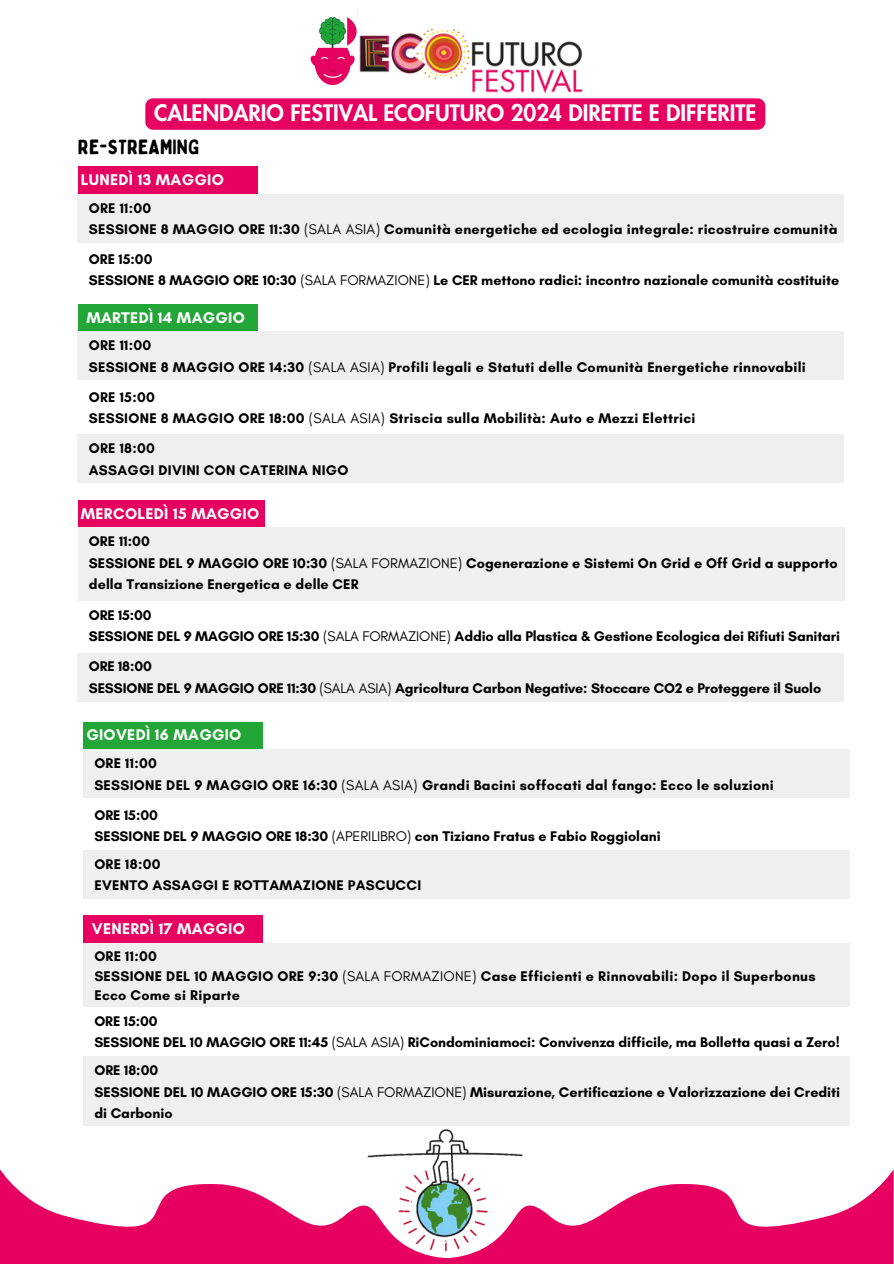
<style>
.page{position:relative;width:894px;height:1264px;background:#fff}
.page>*{position:absolute;margin:0;border:0;box-sizing:border-box;transform-origin:0 0}
.t1{font:800 22.2px "Futura LT Pro";color:#fff}
.t2{font:20.55px "Bobby Jones Soft";color:#000}
.t3{font:700 15.75px "Glacial Indifference";letter-spacing:.02em;color:#fff}
.t4{font:700 14.25px/21.3px "Glacial Indifference";letter-spacing:.005em;color:#000}
.s1{font-weight:400}
</style>
<div class="page">
<svg style="left:0;top:1169px;width:364px;height:94px;fill:#e60060"></svg>
<svg style="left:364px;top:1170px;width:529px;height:93px;fill:#e60060"></svg>
<div style="left:145px;top:98px;width:620px;height:32px;background:#e60060"></div>
<img style="left:357px;top:8px;width:243px;height:97px">
<img style="left:311px;top:17px;width:46px;height:68px">
<div style="left:78px;top:166px;width:179px;height:28px;background:#e60060"></div>
<div style="left:78px;top:194px;width:765px;height:48px;background:#efefef"></div>
<div style="left:78px;top:304px;width:179px;height:27px;background:#22a638"></div>
<div style="left:78px;top:500px;width:186px;height:27px;background:#e60060"></div>
<div style="left:78px;top:331px;width:765px;height:49px;background:#efefef"></div>
<div style="left:78px;top:434px;width:765px;height:49px;background:#efefef"></div>
<div style="left:78px;top:527px;width:765px;height:74px;background:#efefef"></div>
<div style="left:78px;top:652px;width:765px;height:49px;background:#efefef"></div>
<div style="left:83px;top:722px;width:179px;height:27px;background:#22a638"></div>
<div style="left:83px;top:749px;width:766px;height:49px;background:#efefef"></div>
<div style="left:83px;top:915px;width:179px;height:27px;background:#e60060"></div>
<div style="left:83px;top:942px;width:766px;height:64px;background:#efefef"></div>
<div style="left:83px;top:1056px;width:766px;height:70px;background:#efefef"></div>
<img style="left:365px;top:1129px;width:163px;height:134px">
<div style="left:83px;top:849px;width:766px;height:49px;background:#efefef"></div>
<p class="t1" style="left:154px;top:103px;width:603px">CALENDARIO FESTIVAL ECOFUTURO 2024 DIRETTE E DIFFERITE</p>
<h2 class="t2" style="left:78px;top:134px;width:123px">RE-STREAMING</h2>
<p class="t3" style="left:81px;top:170px;width:144px">LUNEDÌ 13 MAGGIO</p>
<h3 class="t4" style="left:89px;top:197px;width:64px">ORE 11:00</h3>
<p class="t4" style="left:89px;top:218px;width:749px">SESSIONE 8 MAGGIO ORE 11:30 <span class="s1">(SALA ASIA)</span> Comunità energetiche ed ecologia integrale: ricostruire comunità</p>
<h3 class="t4" style="left:89px;top:248px;width:65px">ORE 15:00</h3>
<p class="t4" style="left:89px;top:270px;width:751px">SESSIONE 8 MAGGIO ORE 10:30 <span class="s1">(SALA FORMAZIONE)</span> Le CER mettono radici: incontro nazionale comunità costituite</p>
<p class="t3" style="left:86px;top:308px;width:160px">MARTEDÌ 14 MAGGIO</p>
<p class="t4" style="left:89px;top:334px;width:64px">ORE 11:00</p>
<p class="t4" style="left:89px;top:356px;width:718px">SESSIONE 8 MAGGIO ORE 14:30 <span class="s1">(SALA ASIA)</span> Profili legali e Statuti delle Comunità Energetiche rinnovabili</p>
<p class="t4" style="left:89px;top:386px;width:67px">ORE 15:00</p>
<h3 class="t4" style="left:89px;top:407px;width:608px">SESSIONE 8 MAGGIO ORE 18:00 <span class="s1">(SALA ASIA)</span> Striscia sulla Mobilità: Auto e Mezzi Elettrici</h3>
<h3 class="t4" style="left:89px;top:437px;width:261px">ORE 18:00<br>ASSAGGI DIVINI CON CATERINA NIGO</h3>
<p class="t3" style="left:81px;top:503px;width:180px">MERCOLEDÌ 15 MAGGIO</p>
<p class="t4" style="left:89px;top:530px;width:62px">ORE 11:00</p>
<p class="t4" style="left:89px;top:552px;width:750px">SESSIONE DEL 9 MAGGIO ORE 10:30 <span class="s1">(SALA FORMAZIONE)</span> Cogenerazione e Sistemi On Grid e Off Grid a supporto della Transizione Energetica e delle CER</p>
<p class="t4" style="left:89px;top:604px;width:64px">ORE 15:00</p>
<p class="t4" style="left:89px;top:625px;width:752px">SESSIONE DEL 9 MAGGIO ORE 15:30 <span class="s1">(SALA FORMAZIONE)</span> Addio alla Plastica &amp; Gestione Ecologica dei Rifiuti Sanitari</p>
<p class="t4" style="left:89px;top:655px;width:64px">ORE 18:00</p>
<p class="t4" style="left:89px;top:677px;width:733px">SESSIONE DEL 9 MAGGIO ORE 11:30 <span class="s1">(SALA ASIA)</span> Agricoltura Carbon Negative: Stoccare CO2 e Proteggere il Suolo</p>
<p class="t3" style="left:86px;top:725px;width:156px">GIOVEDÌ 16 MAGGIO</p>
<h3 class="t4" style="left:94px;top:752px;width:64px">ORE 11:00</h3>
<p class="t4" style="left:94px;top:774px;width:680px">SESSIONE DEL 9 MAGGIO ORE 16:30 <span class="s1">(SALA ASIA)</span> Grandi Bacini soffocati dal fango: Ecco le soluzioni</p>
<p class="t4" style="left:94px;top:803px;width:65px">ORE 15:00</p>
<h3 class="t4" style="left:94px;top:825px;width:567px">SESSIONE DEL 9 MAGGIO ORE 18:30 <span class="s1">(APERILIBRO)</span> con Tiziano Fratus e Fabio Roggiolani</h3>
<p class="t4" style="left:94px;top:853px;width:328px">ORE 18:00<br>EVENTO ASSAGGI E ROTTAMAZIONE PASCUCCI</p>
<p class="t3" style="left:92px;top:919px;width:155px">VENERDÌ 17 MAGGIO</p>
<h3 class="t4" style="left:94px;top:945px;width:64px">ORE 11:00</h3>
<p class="t4" style="left:94px;top:966px;width:722px;line-height:19.2px">SESSIONE DEL 10 MAGGIO ORE 9:30 <span class="s1">(SALA FORMAZIONE)</span> Case Efficienti e Rinnovabili: Dopo il Superbonus<br>Ecco Come si Riparte</p>
<p class="t4" style="left:94px;top:1010px;width:65px">ORE 15:00</p>
<p class="t4" style="left:94px;top:1031px;width:746px">SESSIONE DEL 10 MAGGIO ORE 11:45 <span class="s1">(SALA ASIA)</span> RiCondominiamoci: Convivenza difficile, ma Bolletta quasi a Zero!</p>
<p class="t4" style="left:94px;top:1059px;width:65px">ORE 18:00</p>
<p class="t4" style="left:94px;top:1081px;width:747px">SESSIONE DEL 10 MAGGIO ORE 15:30 <span class="s1">(SALA FORMAZIONE)</span> Misurazione, Certificazione e Valorizzazione dei Crediti di Carbonio</p>
</div>
